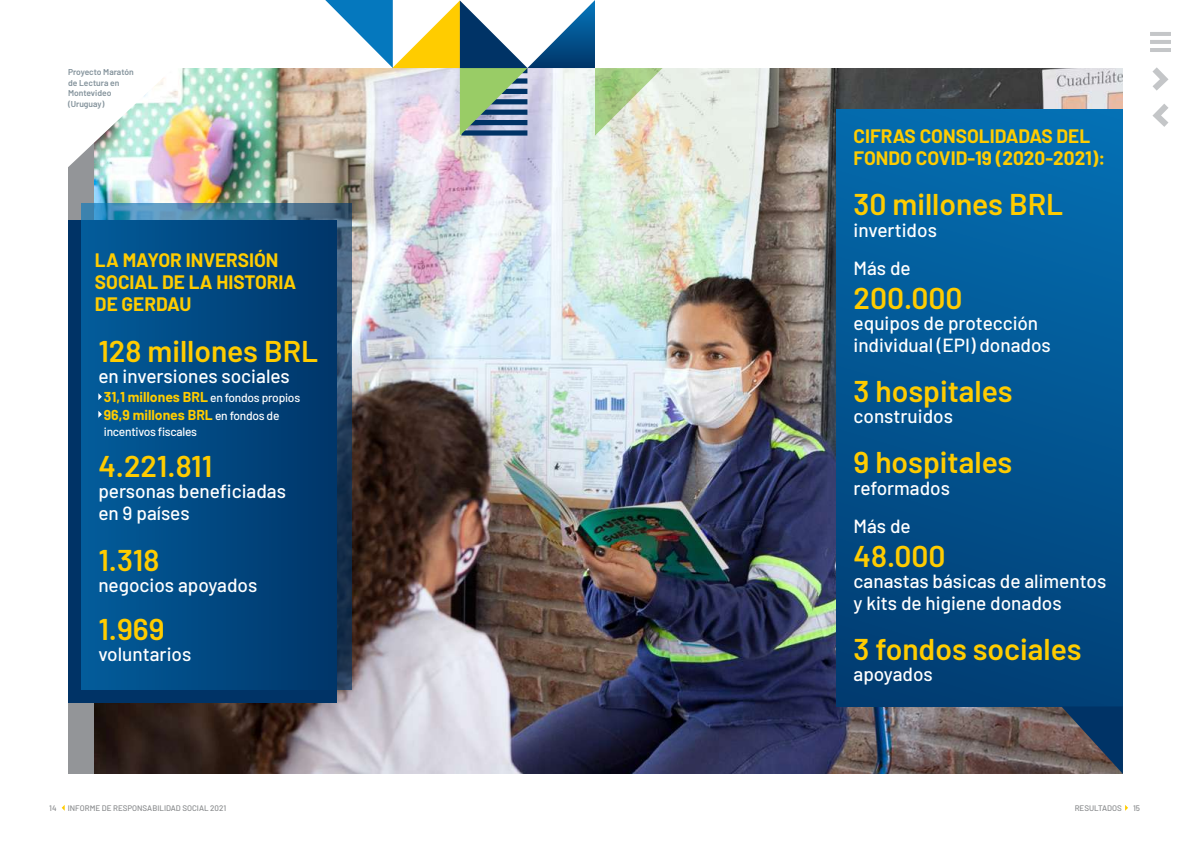
<style>
.page{position:relative;width:1191px;height:842px;background:#fff}
.page>*{position:absolute;margin:0;border:0;box-sizing:border-box;transform-origin:0 0}
.t1{font:600 30px "Barlow";color:#fc0}
.t2{font:500 19px/22px "Barlow";color:#fff}
.t3{font:700 19px/22px "Barlow";color:#fc0}
.t4{font:700 14px/17.6px "Barlow";color:#fc0}
.t5{font:500 12px "Barlow";letter-spacing:-.02em;color:#fff}
.t6{font:600 8.5px/10.5px "Barlow";color:#83929b}
.t7{font:500 8px "Barlow";color:#8a8c8e}
.s1{font-weight:500;font-size:12px;color:#fff}
</style>
<div class="page">
<img style="left:95px;top:68px;width:1028px;height:706px">
<svg style="left:311px;top:0;width:351px;height:136px"></svg>
<div style="left:68px;top:221px;width:269px;height:482px;background:#036"></div>
<svg style="left:81px;top:203px;width:270px;height:486px"></svg>
<svg style="left:98px;top:393px;width:4px;height:7px"></svg>
<svg style="left:98px;top:411px;width:4px;height:7px"></svg>
<div style="left:836px;top:109px;width:287px;height:597px;background:linear-gradient(to bottom,#046eb1,#013d73)"></div>
<svg style="left:1061px;top:706px;width:62px;height:68px;background:#3a495f"></svg>
<img style="left:68px;top:68px;width:137px;height:138px">
<svg style="left:62px;top:805px;width:3px;height:6px"></svg>
<svg style="left:1125px;top:805px;width:3px;height:6px"></svg>
<hr style="left:1152px;top:32px;width:17px;height:4px;background:#c4c6c8">
<hr style="left:1152px;top:40px;width:17px;height:4px;background:#c4c6c8">
<hr style="left:1152px;top:48px;width:17px;height:4px;background:#c4c6c8">
<svg style="left:1152px;top:67px;width:17px;height:60px"></svg>
<p class="t6" style="left:68px;top:66px;width:67px">Proyecto Maratón de Lectura en<br>Montevideo (Uruguay)</p>
<p class="t3" style="left:95px;top:248px;width:203px">LA MAYOR INVERSIÓN<br>SOCIAL DE LA HISTORIA<br>DE GERDAU</p>
<h1 class="t1" style="left:98px;top:329px;width:221px">128 millones BRL</h1>
<p class="t2" style="left:98px;top:364px;width:193px">en inversiones sociales</p>
<p class="t4" style="left:104px;top:387px;width:198px">31,1 millones BRL <span class="s1">en fondos propios<br></span>96,9 millones BRL <span class="s1">en fondos de</span></p>
<p class="t5" style="left:104px;top:422px;width:95px">incentivos fiscales</p>
<h1 class="t1" style="left:98px;top:444px;width:116px">4.221.811</h1>
<p class="t2" style="left:98px;top:479px;width:189px">personas beneficiadas en 9 países</p>
<h1 class="t1" style="left:98px;top:538px;width:63px">1.318</h1>
<p class="t2" style="left:98px;top:573px;width:160px">negocios apoyados</p>
<h1 class="t1" style="left:98px;top:607px;width:68px">1.969</h1>
<p class="t2" style="left:98px;top:642px;width:94px">voluntarios</p>
<p class="t3" style="left:853px;top:124px;width:253px">CIFRAS CONSOLIDADAS DEL<br>FONDO COVID-19 (2020-2021):</p>
<h1 class="t1" style="left:853px;top:183px;width:211px">30 millones BRL</h1>
<p class="t2" style="left:853px;top:217px;width:85px">invertidos</p>
<p class="t2" style="left:853px;top:256px;width:59px">Más de</p>
<h1 class="t1" style="left:853px;top:276px;width:111px">200.000</h1>
<p class="t2" style="left:853px;top:311px;width:199px">equipos de protección individual (EPI) donados</p>
<h1 class="t1" style="left:853px;top:369px;width:160px">3 hospitales</h1>
<p class="t2" style="left:853px;top:404px;width:101px">construidos</p>
<h1 class="t1" style="left:853px;top:440px;width:160px">9 hospitales</h1>
<p class="t2" style="left:853px;top:475px;width:98px">reformados</p>
<p class="t2" style="left:853px;top:514px;width:59px">Más de</p>
<h1 class="t1" style="left:853px;top:534px;width:93px">48.000</h1>
<p class="t2" style="left:853px;top:569px;width:254px">canastas básicas de alimentos y kits de higiene donados</p>
<h1 class="t1" style="left:853px;top:627px;width:229px">3 fondos sociales</h1>
<p class="t2" style="left:853px;top:662px;width:81px">apoyados</p>
<p class="t7" style="left:49px;top:802px;width:9px">14</p>
<p class="t7" style="left:68px;top:802px;width:160px">INFORME DE RESPONSABILIDAD SOCIAL 2021</p>
<p class="t7" style="left:1074px;top:802px;width:49px">RESULTADOS</p>
<p class="t7" style="left:1133px;top:802px;width:8px">15</p>
</div>
